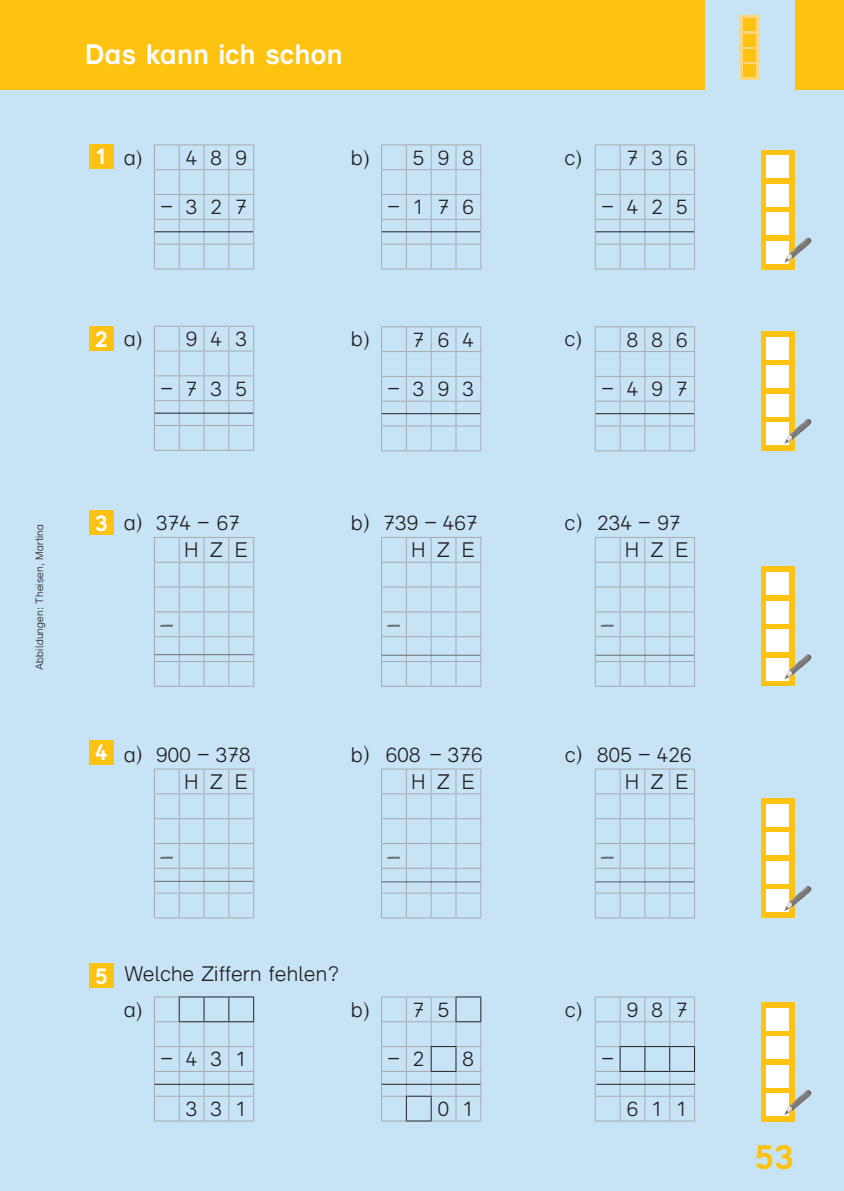
<style>
.page{position:relative;width:844px;height:1191px;background:#fff}
.page>*{position:absolute;margin:0;border:0;box-sizing:border-box;transform-origin:0 0}
.t1{font:700 35px "bs Druckschrift Gru 1";color:#fec210}
.t2{font:700 28px "bs Druckschrift Gru 1";color:#fff}
.t3{font:28px "bs Okruse Hand 1";color:#6c6d70}
.t4{font:700 22.75px "bs Druckschrift Gru 1";color:#fff}
.t5{font:300 21px "bs Druckschrift Gru 1";letter-spacing:.52em;color:#231f20}
.t6{font:300 21px "bs Druckschrift Gru 1";color:#231f20}
.t7{font:300 10.5px "bs Druckschrift Gru 1";color:#231f20}
.s1{font-weight:700;font-size:22.75px;color:#fff}
</style>
<div class="page">
<div style="left:0;top:0;width:843px;height:1191px;background:#c7e4f6"></div>
<div style="left:0;top:0;width:843px;height:89px;background:#fec210"></div>
<div style="left:704px;top:0;width:90px;height:94px;background:#c7e4f6"></div>
<svg style="left:740px;top:16px;width:18px;height:64px"></svg>
<div style="left:743px;top:19px;width:12px;height:12px;background:#fec210"></div>
<div style="left:743px;top:34px;width:12px;height:12px;background:#fec210"></div>
<div style="left:743px;top:49px;width:12px;height:13px;background:#fec210"></div>
<div style="left:743px;top:64px;width:12px;height:13px;background:#fec210"></div>
<div style="left:760px;top:1002px;width:34px;height:119px;background:#fec210"></div>
<div style="left:766px;top:1007px;width:23px;height:23px;background:#fff"></div>
<div style="left:765px;top:1036px;width:23px;height:23px;background:#fff"></div>
<div style="left:766px;top:1064px;width:23px;height:23px;background:#fff"></div>
<div style="left:766px;top:1093px;width:23px;height:23px;background:#fff"></div>
<img style="left:784px;top:1089px;width:23px;height:25px">
<div style="left:760px;top:798px;width:34px;height:119px;background:#fec210"></div>
<div style="left:766px;top:804px;width:23px;height:22px;background:#fff"></div>
<div style="left:765px;top:832px;width:23px;height:23px;background:#fff"></div>
<div style="left:766px;top:860px;width:23px;height:23px;background:#fff"></div>
<div style="left:766px;top:889px;width:23px;height:23px;background:#fff"></div>
<img style="left:784px;top:885px;width:23px;height:26px">
<div style="left:760px;top:567px;width:34px;height:119px;background:#fec210"></div>
<div style="left:766px;top:572px;width:23px;height:23px;background:#fff"></div>
<div style="left:765px;top:600px;width:23px;height:23px;background:#fff"></div>
<div style="left:766px;top:629px;width:23px;height:23px;background:#fff"></div>
<div style="left:766px;top:658px;width:23px;height:22px;background:#fff"></div>
<img style="left:784px;top:654px;width:23px;height:25px">
<div style="left:760px;top:331px;width:34px;height:119px;background:#fec210"></div>
<div style="left:766px;top:337px;width:23px;height:22px;background:#fff"></div>
<div style="left:765px;top:365px;width:23px;height:23px;background:#fff"></div>
<div style="left:766px;top:393px;width:23px;height:23px;background:#fff"></div>
<div style="left:766px;top:422px;width:23px;height:23px;background:#fff"></div>
<img style="left:784px;top:418px;width:23px;height:26px">
<div style="left:760px;top:150px;width:34px;height:119px;background:#fec210"></div>
<div style="left:766px;top:155px;width:23px;height:23px;background:#fff"></div>
<div style="left:765px;top:184px;width:23px;height:23px;background:#fff"></div>
<div style="left:766px;top:212px;width:23px;height:23px;background:#fff"></div>
<div style="left:766px;top:241px;width:23px;height:23px;background:#fff"></div>
<img style="left:784px;top:237px;width:23px;height:26px">
<svg style="left:89px;top:963px;width:25px;height:25px"></svg>
<svg style="left:381px;top:996px;width:100px;height:125px"></svg>
<hr style="left:381px;top:1083px;width:99px;height:1px;background:#231f20">
<svg style="left:154px;top:996px;width:100px;height:125px"></svg>
<hr style="left:155px;top:1083px;width:98px;height:1px;background:#231f20">
<svg style="left:154px;top:326px;width:100px;height:125px"></svg>
<hr style="left:155px;top:413px;width:98px;height:1px;background:#231f20">
<svg style="left:594px;top:326px;width:100px;height:125px"></svg>
<hr style="left:595px;top:413px;width:98px;height:1px;background:#231f20">
<svg style="left:381px;top:326px;width:100px;height:125px"></svg>
<hr style="left:381px;top:413px;width:99px;height:1px;background:#231f20">
<svg style="left:89px;top:144px;width:25px;height:25px"></svg>
<svg style="left:154px;top:144px;width:100px;height:125px"></svg>
<hr style="left:155px;top:231px;width:98px;height:1px;background:#231f20">
<svg style="left:594px;top:144px;width:100px;height:125px"></svg>
<hr style="left:595px;top:231px;width:98px;height:1px;background:#231f20">
<svg style="left:381px;top:144px;width:100px;height:125px"></svg>
<hr style="left:381px;top:231px;width:99px;height:1px;background:#231f20">
<svg style="left:89px;top:510px;width:25px;height:25px"></svg>
<svg style="left:89px;top:326px;width:25px;height:25px"></svg>
<svg style="left:89px;top:740px;width:25px;height:25px"></svg>
<svg style="left:594px;top:996px;width:100px;height:125px"></svg>
<svg style="left:154px;top:537px;width:100px;height:150px"></svg>
<hr style="left:155px;top:654px;width:98px;height:1px;background:#6c6d70">
<svg style="left:594px;top:537px;width:100px;height:150px"></svg>
<hr style="left:595px;top:654px;width:98px;height:1px;background:#6c6d70">
<svg style="left:381px;top:537px;width:100px;height:150px"></svg>
<hr style="left:381px;top:654px;width:99px;height:1px;background:#6c6d70">
<svg style="left:154px;top:768px;width:100px;height:150px"></svg>
<hr style="left:155px;top:881px;width:98px;height:1px;background:#6c6d70">
<svg style="left:594px;top:768px;width:100px;height:150px"></svg>
<hr style="left:595px;top:881px;width:98px;height:1px;background:#231f20">
<svg style="left:381px;top:768px;width:100px;height:150px"></svg>
<hr style="left:381px;top:881px;width:99px;height:1px;background:#231f20">
<hr style="left:596px;top:1083px;width:98px;height:1px;background:#231f20">
<h2 class="t2" style="left:84px;top:38px;width:260px">Das kann ich schon</h2>
<p class="t5" style="left:95px;top:145px;width:153px"><span class="s1">1</span> a) 489</p>
<p class="t5" style="left:160px;top:195px;width:88px">−327</p>
<p class="t5" style="left:351px;top:145px;width:124px">b) 598</p>
<p class="t5" style="left:387px;top:195px;width:88px">−176</p>
<p class="t4" style="left:95px;top:325px;width:14px">2</p>
<p class="t5" style="left:124px;top:326px;width:124px">a) 943</p>
<p class="t5" style="left:160px;top:376px;width:88px">−735</p>
<p class="t5" style="left:351px;top:327px;width:124px">b) 764</p>
<p class="t5" style="left:387px;top:376px;width:88px">−393</p>
<p class="t5" style="left:565px;top:145px;width:124px">c) 736</p>
<p class="t5" style="left:601px;top:195px;width:88px">−425</p>
<p class="t5" style="left:565px;top:327px;width:124px">c) 886</p>
<p class="t5" style="left:601px;top:376px;width:88px">−497</p>
<p class="t7" style="left:33px;top:669px;width:147px;rotate:-90deg">Abbildungen: Theisen, Martina</p>
<p class="t4" style="left:95px;top:509px;width:14px">3</p>
<p class="t5" style="left:124px;top:511px;width:117px">a) 374 − 67</p>
<p class="t5" style="left:351px;top:511px;width:128px">b) 739 − 467</p>
<p class="t5" style="left:565px;top:511px;width:117px">c) 234 − 97</p>
<p class="t5" style="left:184px;top:537px;width:66px">HZE</p>
<p class="t5" style="left:411px;top:537px;width:66px">HZE</p>
<p class="t5" style="left:624px;top:537px;width:66px">HZE</p>
<h2 class="t3" style="left:158px;top:608px;width:18px">−</h2>
<h2 class="t3" style="left:385px;top:608px;width:18px">−</h2>
<h2 class="t3" style="left:599px;top:608px;width:18px">−</h2>
<p class="t4" style="left:95px;top:739px;width:14px">4</p>
<p class="t5" style="left:124px;top:742px;width:128px">a) 900 − 378</p>
<p class="t5" style="left:351px;top:742px;width:133px">b) 608 − 376</p>
<p class="t5" style="left:565px;top:742px;width:128px">c) 805 − 426</p>
<p class="t5" style="left:184px;top:769px;width:66px">HZE</p>
<p class="t5" style="left:411px;top:769px;width:66px">HZE</p>
<p class="t5" style="left:624px;top:769px;width:66px">HZE</p>
<h2 class="t3" style="left:158px;top:840px;width:18px">−</h2>
<h2 class="t3" style="left:385px;top:840px;width:18px">−</h2>
<h2 class="t3" style="left:599px;top:840px;width:18px">−</h2>
<p class="t6" style="left:95px;top:961px;width:245px"><span class="s1">5</span> Welche Ziffern fehlen?</p>
<p class="t5" style="left:124px;top:997px;width:20px">a)</p>
<p class="t5" style="left:160px;top:1046px;width:88px">−431</p>
<p class="t5" style="left:186px;top:1096px;width:63px">331</p>
<p class="t5" style="left:351px;top:997px;width:100px">b) 75</p>
<p class="t5" style="left:387px;top:1046px;width:39px">− 2</p>
<p class="t5" style="left:462px;top:1046px;width:13px">8</p>
<p class="t5" style="left:437px;top:1096px;width:38px">0 1</p>
<p class="t5" style="left:565px;top:997px;width:124px">c) 987</p>
<p class="t5" style="left:601px;top:1046px;width:15px">−</p>
<p class="t5" style="left:626px;top:1096px;width:63px">611</p>
<h1 class="t1" style="left:754px;top:1135px;width:41px">53</h1>
</div>
